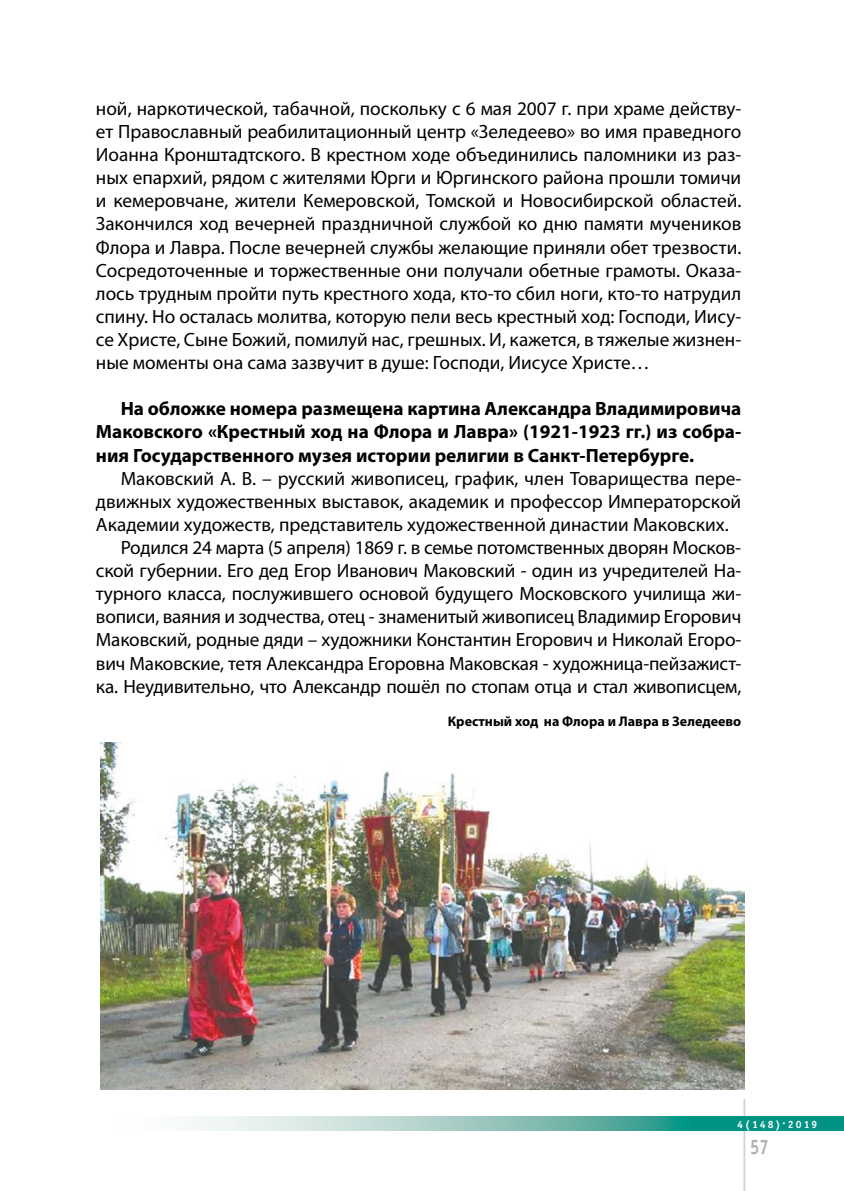
<style>
.page{position:relative;width:844px;height:1191px;background:#fff}
.page>*{position:absolute;margin:0;border:0;box-sizing:border-box;transform-origin:0 0}
.t1{font:700 21px "Officina Sans C";color:#b3b2b2;scale:.8 1}
.t2{font:19.25px/23.1px "Myriad Pro";letter-spacing:-.01em;color:#000;text-align:justify}
.t3{font:700 19.25px/23.1px "Myriad Pro";color:#000;text-align:justify}
.t4{font:700 14px "Myriad Pro";color:#000}
.t5{font:700 10.5px "Officina Sans C";letter-spacing:.2em;color:#fff}
</style>
<div class="page">
<hr style="left:743px;top:1099px;width:2px;height:92px;background:#d2d2d2">
<div style="left:370px;top:1089px;width:84px;height:17px;background:#fff;border:1px solid #fff"></div>
<svg style="left:192px;top:1116px;width:651px;height:14px;background:#7abfb5"></svg>
<img style="left:101px;top:742px;width:643px;height:347px">
<p class="t2" style="left:96px;top:97px;width:646px">ной, наркотической, табачной, поскольку с 6 мая 2007 г. при храме действу&shy;ет Православный реабилитационный центр «Зеледеево» во имя праведного Иоанна Кронштадтского. В крестном ходе объединились паломники из раз&shy;ных епархий, рядом с жителями Юрги и Юргинского района прошли томичи и кемеровчане, жители Кемеровской, Томской и Новосибирской областей.<br>Закончился ход вечерней праздничной службой ко дню памяти мучеников Флора и Лавра. После вечерней службы желающие приняли обет трезвости.<br>Сосредоточенные и торжественные они получали обетные грамоты. Оказа&shy;лось трудным пройти путь крестного хода, кто-то сбил ноги, кто-то натрудил спину. Но осталась молитва, которую пели весь крестный ход: Господи, Иису&shy;се Христе, Сыне Божий, помилуй нас, грешных. И, кажется, в тяжелые жизнен&shy;ные моменты она сама зазвучит в душе: Господи, Иисусе Христе…</p>
<p class="t3" style="left:96px;top:397px;width:646px;text-indent:25px">На обложке номера размещена картина Александра Владимировича Маковского «Крестный ход на Флора и Лавра» (1921-1923 гг.) из собра&shy;ния Государственного музея истории религии в Санкт-Петербурге.</p>
<p class="t2" style="left:121px;top:466px;width:622px">Маковский А. В. – русский живописец, график, член Товарищества пере-</p>
<p class="t2" style="left:96px;top:489px;width:646px">движных художественных выставок, академик и профессор Императорской</p>
<p class="t2" style="left:96px;top:512px;width:634px">Академии художеств, представитель художественной династии Маковских.</p>
<p class="t2" style="left:121px;top:535px;width:622px">Родился 24 марта (5 апреля) 1869 г. в семье потомственных дворян Москов-</p>
<p class="t2" style="left:96px;top:559px;width:646px">ской губернии. Его дед Егор Иванович Маковский - один из учредителей На-</p>
<p class="t2" style="left:96px;top:582px;width:646px">турного класса, послужившего основой будущего Московского училища жи-</p>
<p class="t2" style="left:96px;top:605px;width:646px">вописи, ваяния и зодчества, отец - знаменитый живописец Владимир Егорович</p>
<p class="t2" style="left:96px;top:628px;width:646px">Маковский, родные дяди – художники Константин Егорович и Николай Егоро-</p>
<p class="t2" style="left:96px;top:651px;width:646px">вич Маковские, тетя Александра Егоровна Маковская - художница-пейзажист-</p>
<p class="t2" style="left:96px;top:674px;width:646px">ка. Неудивительно, что Александр пошёл по стопам отца и стал живописцем,</p>
<p class="t4" style="left:447px;top:711px;width:295px">Крестный ход на Флора и Лавра в Зеледеево</p>
<p class="t5" style="left:741px;top:1117px;width:82px">4(148).2019</p>
<p class="t5" style="left:737px;top:1118px;width:82px">4(148).2019</p>
<p class="t1" style="left:749px;top:1135px;width:25px">57</p>
</div>
